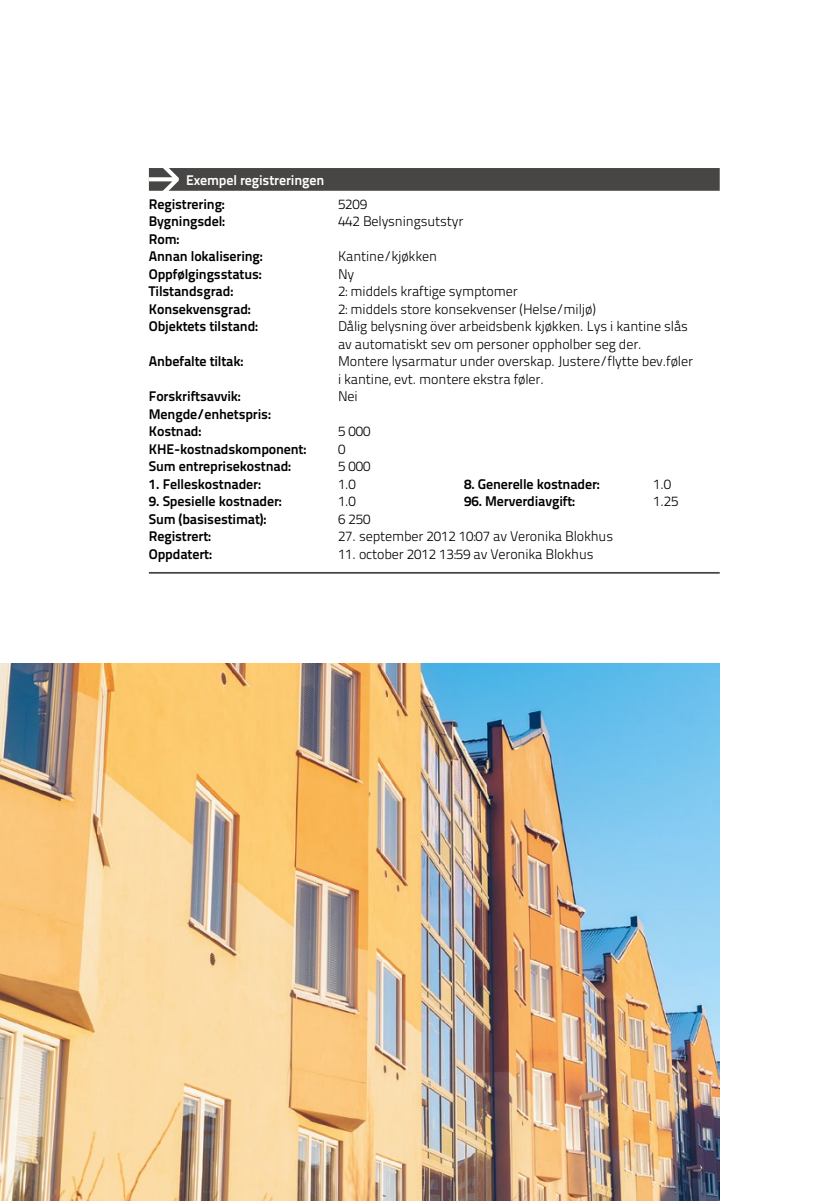
<style>
.page{position:relative;width:819px;height:1201px;background:#fff}
.page>*{position:absolute;margin:0;border:0;box-sizing:border-box;transform-origin:0 0}
.t1{font:14px/17.5px "Titillium Text 22 L 250 wt";letter-spacing:-.01em;color:#000}
.t2{font:14px/17.5px "Titillium Text 22 L 800 wt";letter-spacing:-.01em;color:#000}
.t3{font:14px "Titillium Text 22 L 800 wt";letter-spacing:-.01em;color:#fff}
</style>
<div class="page">
<div style="left:149px;top:168px;width:570px;height:23px;background:#484644"></div>
<svg style="left:149px;top:168px;width:30px;height:23px"></svg>
<hr style="left:149px;top:572px;width:570px;height:1px;background:#484644">
<img style="left:0;top:663px;width:719px;height:537px">
<p class="t3" style="left:186px;top:169px;width:140px">Exempel registreringen</p>
<p class="t2" style="left:149px;top:194px;width:77px">Registrering:</p>
<p class="t1" style="left:338px;top:194px;width:31px">5209</p>
<p class="t2" style="left:149px;top:211px;width:78px">Bygningsdel:</p>
<p class="t1" style="left:338px;top:212px;width:127px">442 Belysningsutstyr</p>
<p class="t2" style="left:149px;top:229px;width:115px">Rom:<br>Annan lokalisering:</p>
<p class="t1" style="left:338px;top:247px;width:100px">Kantine/kjøkken</p>
<p class="t2" style="left:149px;top:264px;width:114px">Oppfølgingsstatus:</p>
<p class="t1" style="left:338px;top:264px;width:18px">Ny</p>
<p class="t2" style="left:149px;top:281px;width:86px">Tilstandsgrad:</p>
<p class="t1" style="left:338px;top:282px;width:181px">2: middels kraftige symptomer</p>
<p class="t2" style="left:149px;top:299px;width:103px">Konsekvensgrad:</p>
<p class="t1" style="left:338px;top:299px;width:259px">2: middels store konsekvenser (Helse/miljø)</p>
<p class="t2" style="left:149px;top:316px;width:111px">Objektets tilstand:</p>
<p class="t1" style="left:338px;top:317px;width:351px">Dålig belysning över arbeidsbenk kjøkken. Lys i kantine slås av automatiskt sev om personer oppholber seg der.</p>
<p class="t2" style="left:149px;top:351px;width:96px">Anbefalte tiltak:</p>
<p class="t1" style="left:338px;top:352px;width:356px">Montere lysarmatur under overskap. Justere/flytte bev.føler i kantine, evt. montere ekstra føler.</p>
<p class="t2" style="left:149px;top:386px;width:93px">Forskriftsavvik:</p>
<p class="t1" style="left:338px;top:387px;width:21px">Nei</p>
<p class="t2" style="left:149px;top:404px;width:124px">Mengde/enhetspris:<br>Kostnad:</p>
<p class="t1" style="left:338px;top:422px;width:34px">5 000</p>
<p class="t2" style="left:149px;top:439px;width:159px">KHE-kostnadskomponent:</p>
<p class="t1" style="left:338px;top:439px;width:9px">0</p>
<p class="t2" style="left:149px;top:456px;width:144px">Sum entreprisekostnad:</p>
<p class="t1" style="left:338px;top:457px;width:34px">5 000</p>
<p class="t2" style="left:149px;top:474px;width:114px">1. Felleskostnader:</p>
<p class="t1" style="left:338px;top:474px;width:20px">1.0</p>
<p class="t2" style="left:464px;top:474px;width:137px">8. Generelle kostnader:</p>
<p class="t1" style="left:653px;top:474px;width:20px">1.0</p>
<p class="t2" style="left:149px;top:491px;width:134px">9. Spesielle kostnader:</p>
<p class="t1" style="left:338px;top:492px;width:20px">1.0</p>
<p class="t2" style="left:464px;top:491px;width:113px">96. Merverdiavgift:</p>
<p class="t1" style="left:653px;top:492px;width:27px">1.25</p>
<p class="t2" style="left:149px;top:509px;width:119px">Sum (basisestimat):</p>
<p class="t1" style="left:338px;top:509px;width:34px">6 250</p>
<p class="t2" style="left:149px;top:526px;width:64px">Registrert:</p>
<p class="t1" style="left:338px;top:527px;width:276px">27. september 2012 10:07 av Veronika Blokhus</p>
<p class="t2" style="left:149px;top:544px;width:65px">Oppdatert:</p>
<p class="t1" style="left:338px;top:544px;width:257px">11. october 2012 13:59 av Veronika Blokhus</p>
</div>
